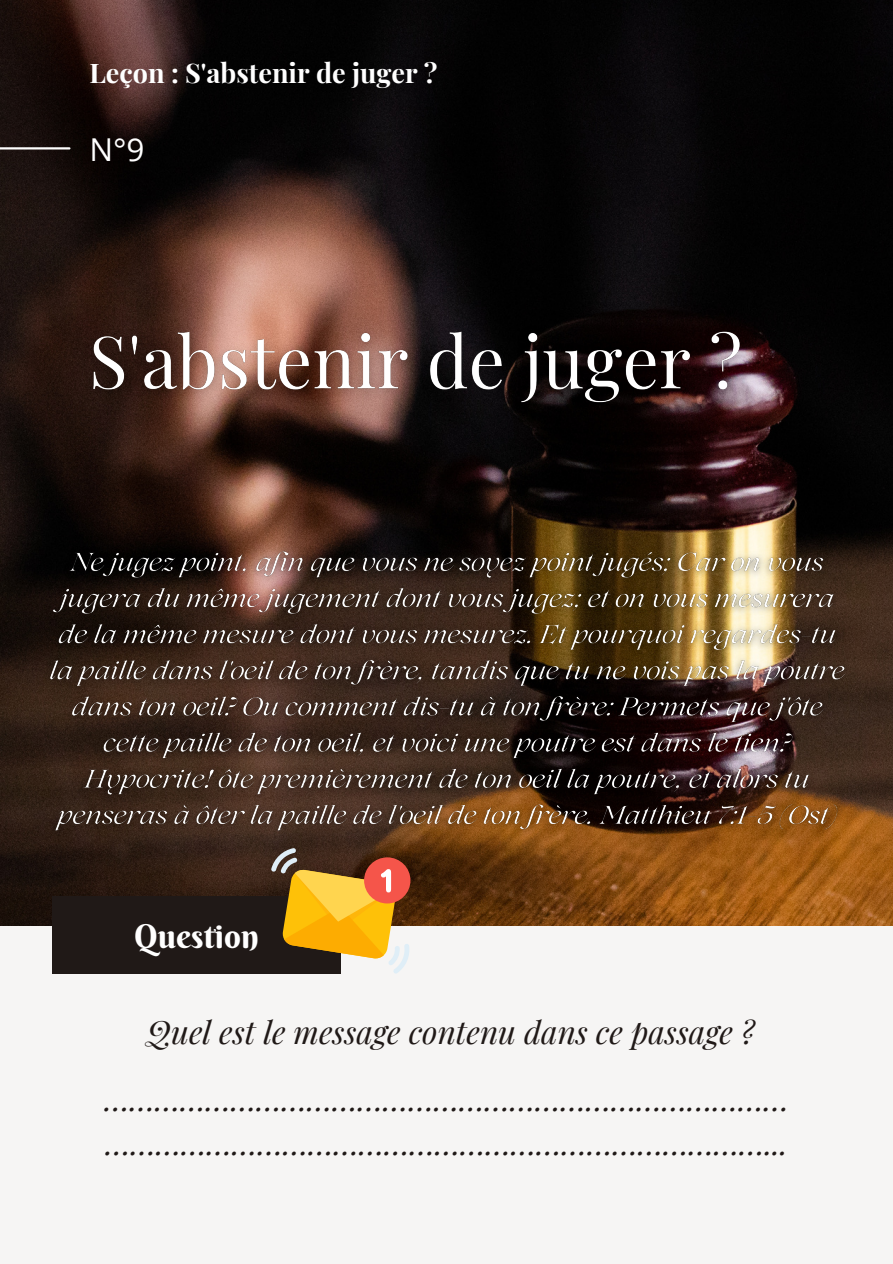
<style>
.page{position:relative;width:893px;height:1264px;background:#fff}
.page>*{position:absolute;margin:0;border:0;box-sizing:border-box;transform-origin:0 0}
.t1{font:33px "Berkshire Swash";color:#fff}
.t2{font:italic 31.5px/43.8px "Playfair Display";color:#201917}
.t3{font:31.5px "Open Sans";color:#fff}
.t4{font:700 27px "Playfair Display";color:#fff}
</style>
<div class="page">
<img style="left:0;top:0;width:892px;height:926px">
<hr style="left:0;top:147px;width:69px;height:2px;background:#fff">
<div style="left:0;top:926px;width:892px;height:337px;background:#f6f5f4"></div>
<div style="left:52px;top:896px;width:288px;height:77px;background:#201917"></div>
<img style="left:38px;top:539px;width:821px;height:303px">
<svg style="left:271px;top:848px;width:139px;height:125px"></svg>
<img style="left:76px;top:312px;width:682px;height:112px">
<p class="t4" style="left:89px;top:54px;width:350px">Leçon : S'abstenir de juger ?</p>
<p class="t3" style="left:89px;top:127px;width:57px">N°9</p>
<p class="t1" style="left:134px;top:915px;width:126px">Question</p>
<p class="t2" style="left:147px;top:1009px;width:609px">Quel est le message contenu dans ce passage ?</p>
<p class="t2" style="left:104px;top:1075px;width:686px">……………………………………………………………………… ……………………………………………………………………...</p>
</div>
